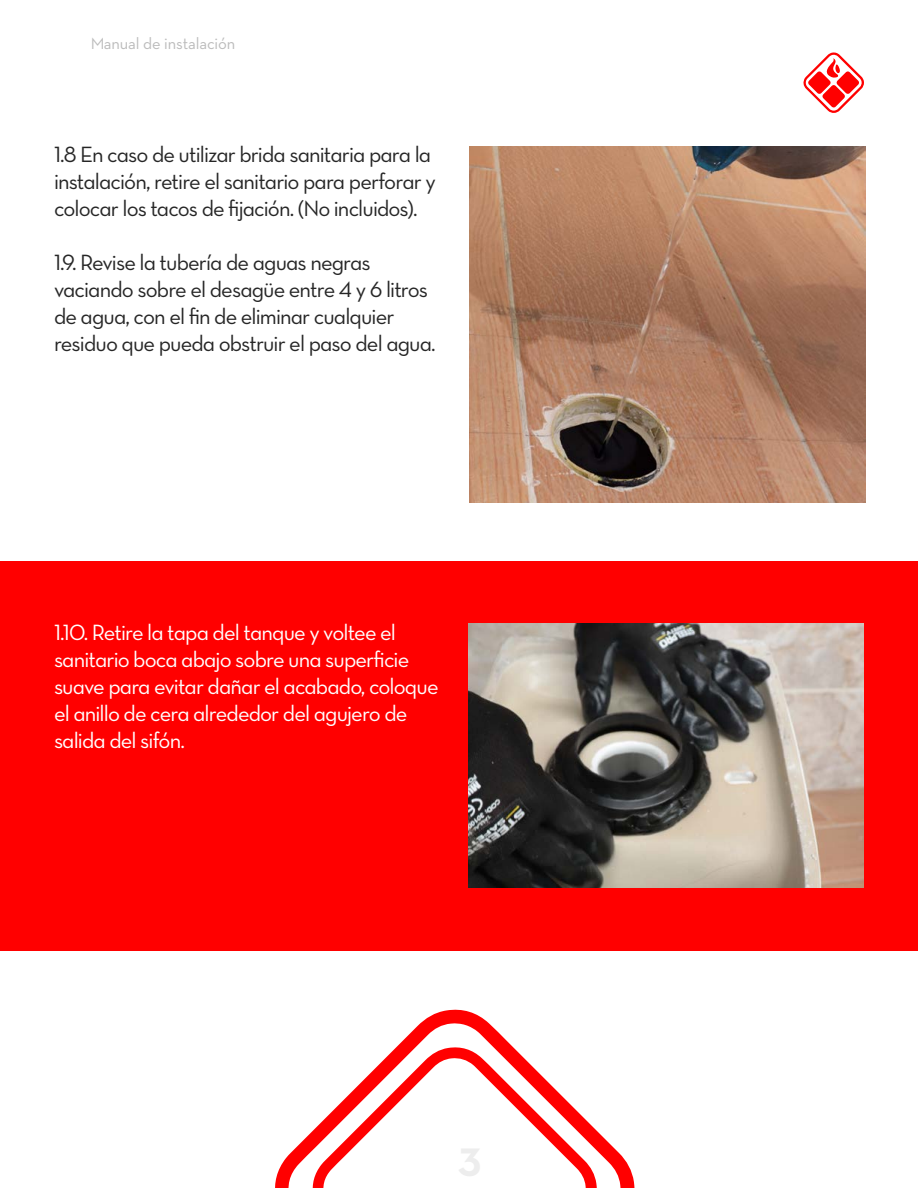
<style>
.page{position:relative;width:918px;height:1188px;background:#fff}
.page>*{position:absolute;margin:0;border:0;box-sizing:border-box;transform-origin:0 0}
.t1{font:22.5px/27px "Neutra Text Book Alt";letter-spacing:-.04em;color:#262626}
.t2{font:22.5px/27px "Neutra Text Book Alt";letter-spacing:-.04em;color:#fff}
.t3{font:16.5px "Neutra Text";letter-spacing:-.01em;color:#bcbcbc}
</style>
<div class="page">
<div style="left:0;top:561px;width:918px;height:390px;background:#f00"></div>
<hr style="left:0;top:0;width:1px;height:341px;background:#f00">
<svg style="left:275px;top:1009px;width:359px;height:179px"></svg>
<svg style="left:312px;top:1046px;width:285px;height:142px"></svg>
<img style="left:470px;top:146px;width:396px;height:356px">
<img style="left:468px;top:624px;width:396px;height:264px">
<svg style="left:803px;top:52px;width:61px;height:61px"></svg>
<p class="t3" style="left:90px;top:34px;width:147px">Manual de instalación</p>
<p class="t1" style="left:54px;top:140px;width:383px">1.8 En caso de utilizar brida sanitaria para la instalación, retire el sanitario para perforar y colocar los tacos de fijación. (No incluidos).</p>
<p class="t1" style="left:54px;top:248px;width:383px">1.9. Revise la tubería de aguas negras vaciando sobre el desagüe entre 4 y 6 litros de agua, con el fin de eliminar cualquier residuo que pueda obstruir el paso del agua.</p>
<p class="t2" style="left:54px;top:618px;width:386px">1.10. Retire la tapa del tanque y voltee el sanitario boca abajo sobre una superficie suave para evitar dañar el acabado, coloque el anillo de cera alrededor del agujero de salida del sifón.</p>
</div>
